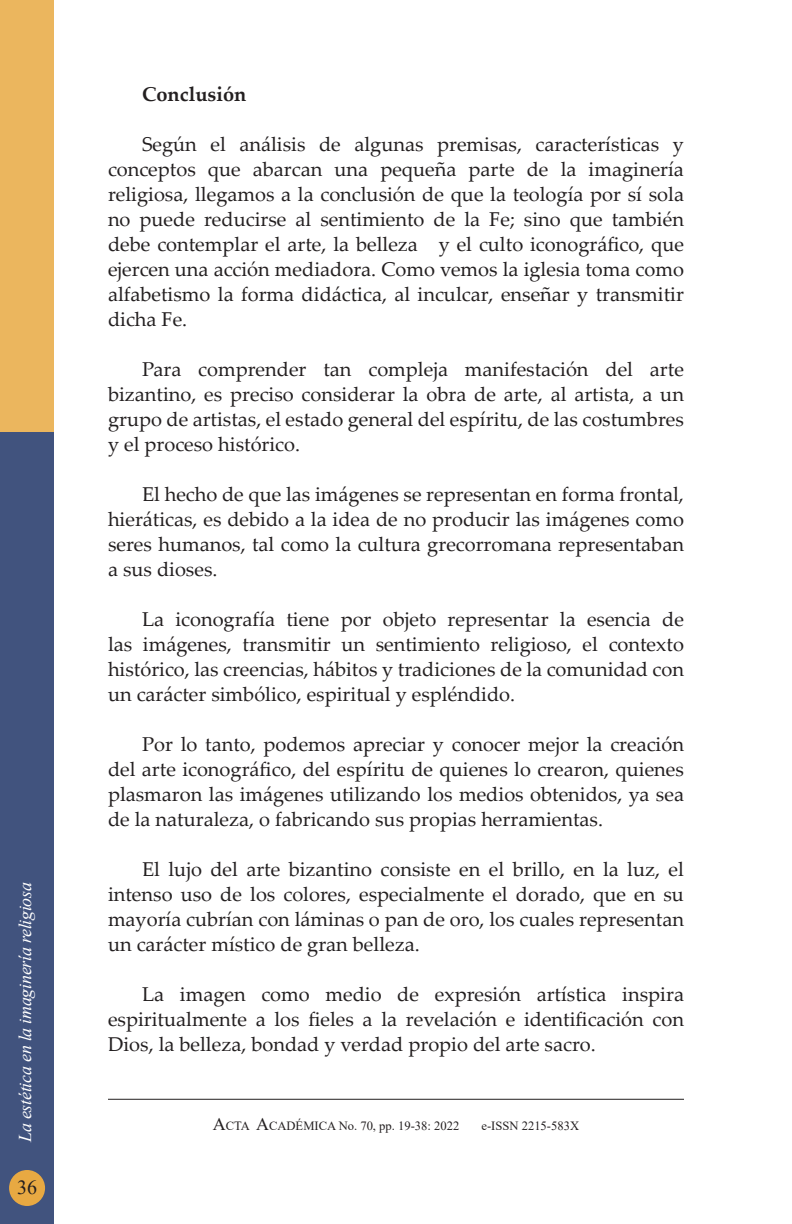
<style>
.page{position:relative;width:792px;height:1224px;background:#fff}
.page>*{position:absolute;margin:0;border:0;box-sizing:border-box;transform-origin:0 0}
.t1{font:20px/25px "Palatino Linotype";color:#231f20;text-align:justify}
.t2{font:700 20px "Palatino Linotype";color:#231f20}
.t3{font:20px "Times New Roman";color:#231f20}
.t4{font:italic 18px "Times New Roman";letter-spacing:-.015em;color:#fff}
.t5{font:12.6px "Times New Roman";color:#231f20}
.s1{font-size:18px}
</style>
<div class="page">
<hr style="left:108px;top:1099px;width:576px;height:1px;background:#231f20">
<div style="left:0;top:432px;width:54px;height:792px;background:#41537e"></div>
<div style="left:0;top:0;width:54px;height:432px;background:#ebb65e"></div>
<div style="left:9px;top:1170px;width:36px;height:36px;background:#e8a942;border-radius:50%"></div>
<p class="t4" style="left:13px;top:1142px;width:261px;rotate:-90deg">La estética en la imaginería religiosa</p>
<p class="t3" style="left:17px;top:1174px;width:21px">36</p>
<p class="t2" style="left:142px;top:80px;width:106px">Conclusión</p>
<p class="t1" style="left:108px;top:131px;width:578px;text-indent:34px">Según el análisis de algunas premisas, características y conceptos que abarcan una pequeña parte de la imaginería religiosa, llegamos a la conclusión de que la teología por sí sola no puede reducirse al sentimiento de la Fe; sino que también debe contemplar el arte, la belleza y el culto iconográfico, que ejercen una acción mediadora. Como vemos la iglesia toma como alfabetismo la forma didáctica, al inculcar, enseñar y transmitir dicha Fe.</p>
<p class="t1" style="left:108px;top:356px;width:578px;text-indent:34px">Para comprender tan compleja manifestación del arte bizantino, es preciso considerar la obra de arte, al artista, a un grupo de artistas, el estado general del espíritu, de las costumbres y el proceso histórico.</p>
<p class="t1" style="left:108px;top:481px;width:578px;text-indent:34px">El hecho de que las imágenes se representan en forma frontal, hieráticas, es debido a la idea de no producir las imágenes como seres humanos, tal como la cultura grecorromana representaban a sus dioses.</p>
<p class="t1" style="left:108px;top:606px;width:578px;text-indent:34px">La iconografía tiene por objeto representar la esencia de las imágenes, transmitir un sentimiento religioso, el contexto histórico, las creencias, hábitos y tradiciones de la comunidad con un carácter simbólico, espiritual y espléndido.</p>
<p class="t1" style="left:108px;top:731px;width:578px;text-indent:34px">Por lo tanto, podemos apreciar y conocer mejor la creación del arte iconográfico, del espíritu de quienes lo crearon, quienes plasmaron las imágenes utilizando los medios obtenidos, ya sea de la naturaleza, o fabricando sus propias herramientas.</p>
<p class="t1" style="left:108px;top:856px;width:578px;text-indent:34px">El lujo del arte bizantino consiste en el brillo, en la luz, el intenso uso de los colores, especialmente el dorado, que en su mayoría cubrían con láminas o pan de oro, los cuales representan un carácter místico de gran belleza.</p>
<p class="t1" style="left:108px;top:981px;width:578px;text-indent:34px">La imagen como medio de expresión artística inspira espiritualmente a los fieles a la revelación e identificación con Dios, la belleza, bondad y verdad propio del arte sacro.</p>
<p class="t5" style="left:213px;top:1117px;width:248px"><span class="s1">A</span>CTA <span class="s1">A</span>CADÉMICA No. 70, pp. 19-38: 2022</p>
<p class="t5" style="left:481px;top:1117px;width:99px">e-ISSN 2215-583X</p>
</div>
